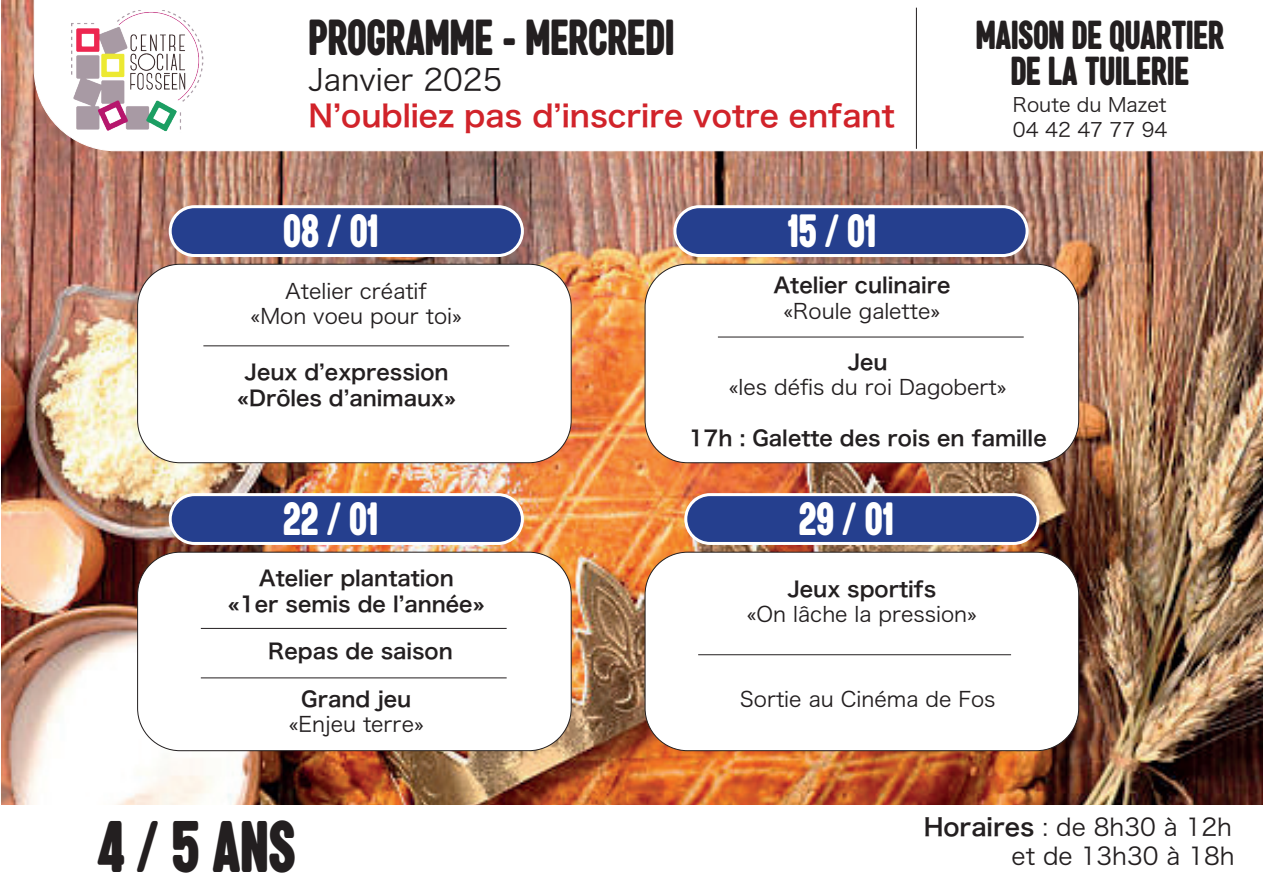
<style>
.page{position:relative;width:1263px;height:893px;background:#fff}
.page>*{position:absolute;margin:0;border:0;box-sizing:border-box;transform-origin:0 0}
.t1{font:67.5px "a Akhir Tahun";color:#231f20;scale:.6 1}
.t2{font:46.8px "a Akhir Tahun";color:#231f20;scale:.6 1}
.t3{font:43.2px "a Akhir Tahun";color:#fff;scale:.6 1}
.t4{font:37.5px/36px "a Akhir Tahun";color:#231f20;text-align:center;scale:.6 1}
.t5{font:30px "Hira Kaku Pro W6";color:#d1232a}
.t6{font:30px "Hira Kaku Pro W3";color:#231f20}
.t7{font:24px/28.8px "Hira Kaku Pro W3";color:#231f20;text-align:right}
.t8{font:21px/25.2px "Hira Kaku Pro W6";color:#231f20;text-align:center}
.t9{font:21px/25.2px "Hira Kaku Pro W3";color:#231f20;text-align:center}
.t10{font:19.5px/25.2px "Hira Kaku Pro W3";color:#231f20}
.s1{font-family:"Hira Kaku Pro W6"}
</style>
<div class="page">
<img style="left:2px;top:0;width:1261px;height:805px">
<svg style="left:34px;top:0;width:1229px;height:151px"></svg>
<hr style="left:916px;top:8px;width:1px;height:141px;background:#231f20">
<div style="left:170px;top:207px;width:352px;height:48px;background:#253f8e;border-radius:24px"></div>
<div style="left:169px;top:205px;width:355px;height:52px;border:3px solid #fff;border-radius:24px"></div>
<div style="left:170px;top:495px;width:352px;height:48px;background:#253f8e;border-radius:24px"></div>
<div style="left:169px;top:493px;width:355px;height:52px;border:3px solid #fff;border-radius:24px"></div>
<div style="left:675px;top:207px;width:352px;height:48px;background:#253f8e;border-radius:24px"></div>
<div style="left:673px;top:205px;width:355px;height:52px;border:3px solid #fff;border-radius:24px"></div>
<div style="left:686px;top:495px;width:352px;height:48px;background:#253f8e;border-radius:24px"></div>
<div style="left:684px;top:493px;width:355px;height:52px;border:3px solid #fff;border-radius:24px"></div>
<div style="left:138px;top:264px;width:433px;height:199px;background:#fff;border-radius:43px"></div>
<div style="left:137px;top:264px;width:435px;height:199px;border:1px solid #231f20;border-radius:43px"></div>
<div style="left:138px;top:552px;width:433px;height:199px;background:#fff;border-radius:43px"></div>
<div style="left:137px;top:552px;width:435px;height:199px;border:1px solid #231f20;border-radius:43px"></div>
<div style="left:645px;top:264px;width:434px;height:199px;background:#fff;border-radius:43px"></div>
<div style="left:645px;top:264px;width:434px;height:199px;border:1px solid #231f20;border-radius:43px"></div>
<div style="left:645px;top:552px;width:434px;height:199px;background:#fff;border-radius:43px"></div>
<div style="left:645px;top:552px;width:434px;height:199px;border:1px solid #231f20;border-radius:43px"></div>
<hr style="left:203px;top:345px;width:306px;height:1px;background:#231f20">
<hr style="left:201px;top:628px;width:306px;height:1px;background:#231f20">
<hr style="left:718px;top:337px;width:306px;height:1px;background:#231f20">
<hr style="left:698px;top:654px;width:313px;height:1px;background:#231f20">
<img style="left:71px;top:10px;width:133px;height:123px">
<hr style="left:201px;top:677px;width:306px;height:1px;background:#231f20">
<h2 class="t2" style="left:308px;top:16px;width:611px">PROGRAMME - MERCREDI</h2>
<h3 class="t6" style="left:308px;top:53px;width:195px">Janvier 2025</h3>
<h3 class="t5" style="left:308px;top:88px;width:588px">N’oubliez pas d’inscrire votre enfant</h3>
<p class="t10" style="left:1013px;top:91px;width:156px">Route du Mazet<br>04 42 47 77 94</p>
<h3 class="t4" style="left:976px;top:21px;width:415px">MAISON DE QUARTIER<br>DE LA TUILERIE</h3>
<h3 class="t3" style="left:283px;top:211px;width:160px">08 / 01</h3>
<p class="t9" style="left:251px;top:277px;width:213px">Atelier créatif<br>«Mon voeu pour toi»</p>
<p class="t8" style="left:237px;top:359px;width:221px">Jeux d’expression «Drôles d’animaux»</p>
<h3 class="t3" style="left:283px;top:499px;width:159px">22 / 01</h3>
<p class="t8" style="left:228px;top:565px;width:258px">Atelier plantation<br>«1er semis de l’année»</p>
<p class="t8" style="left:268px;top:637px;width:186px">Repas de saison</p>
<p class="t8" style="left:301px;top:686px;width:112px">Grand jeu</p>
<p class="t9" style="left:289px;top:710px;width:136px">«Enjeu terre»</p>
<h3 class="t3" style="left:788px;top:211px;width:148px">15 / 01</h3>
<p class="t8" style="left:773px;top:272px;width:179px">Atelier culinaire</p>
<p class="t9" style="left:783px;top:297px;width:158px">«Roule galette»</p>
<p class="t8" style="left:848px;top:349px;width:41px">Jeu</p>
<p class="t9" style="left:729px;top:373px;width:279px">«les défis du roi Dagobert»</p>
<p class="t8" style="left:689px;top:424px;width:359px">17h : Galette des rois en famille</p>
<h3 class="t3" style="left:799px;top:499px;width:159px">29 / 01</h3>
<p class="t8" style="left:787px;top:575px;width:150px">Jeux sportifs</p>
<p class="t9" style="left:747px;top:600px;width:232px">«On lâche la pression»</p>
<p class="t9" style="left:740px;top:685px;width:257px">Sortie au Cinéma de Fos</p>
<h1 class="t1" style="left:97px;top:816px;width:332px">4 / 5 ANS</h1>
<p class="t7" style="left:924px;top:811px;width:313px"><span class="s1">Horaires</span> : de 8h30 à 12h et de 13h30 à 18h</p>
</div>
